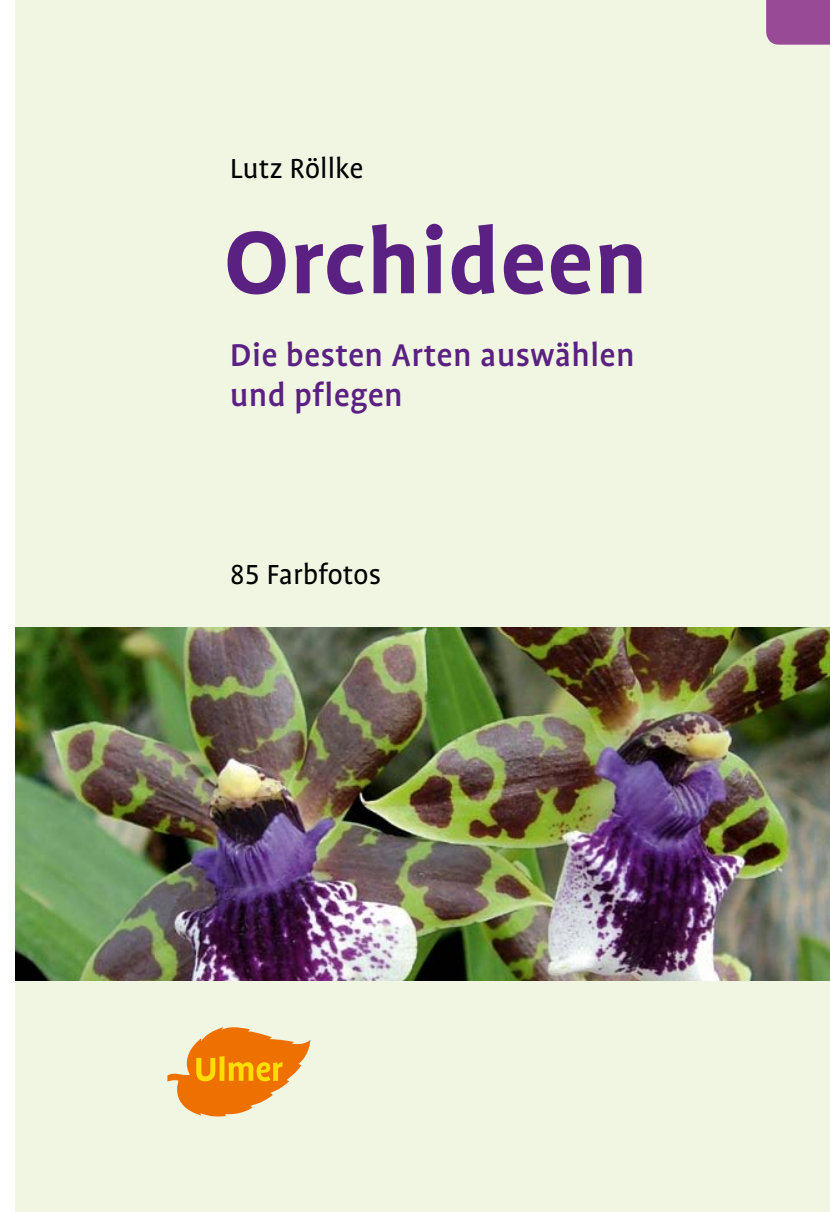
<style>
.page{position:relative;width:830px;height:1212px;background:#fff}
.page>*{position:absolute;margin:0;border:0;box-sizing:border-box;transform-origin:0 0}
.t1{font:700 101.25px "UV Profile Tab";letter-spacing:.01em;color:#5b2182}
.t2{font:500 36px/40.5px "UV Profile";letter-spacing:.01em;color:#5b2182}
.t3{font:31.5px "UV Profile Tab";color:#000}
</style>
<div class="page">
<div style="left:16px;top:0;width:813px;height:1212px;background:#f1f6e3"></div>
<div style="left:766px;top:0;width:63px;height:45px;background:#984a97"></div>
<img style="left:16px;top:628px;width:813px;height:352px">
<svg style="left:167px;top:1027px;width:143px;height:90px"></svg>
<p class="t3" style="left:230px;top:152px;width:135px">Lutz Röllke</p>
<h1 class="t1" style="left:224px;top:208px;width:425px">Orchideen</h1>
<p class="t2" style="left:230px;top:334px;width:406px">Die besten Arten auswählen und pflegen</p>
<p class="t3" style="left:230px;top:558px;width:153px">85 Farbfotos</p>
</div>
